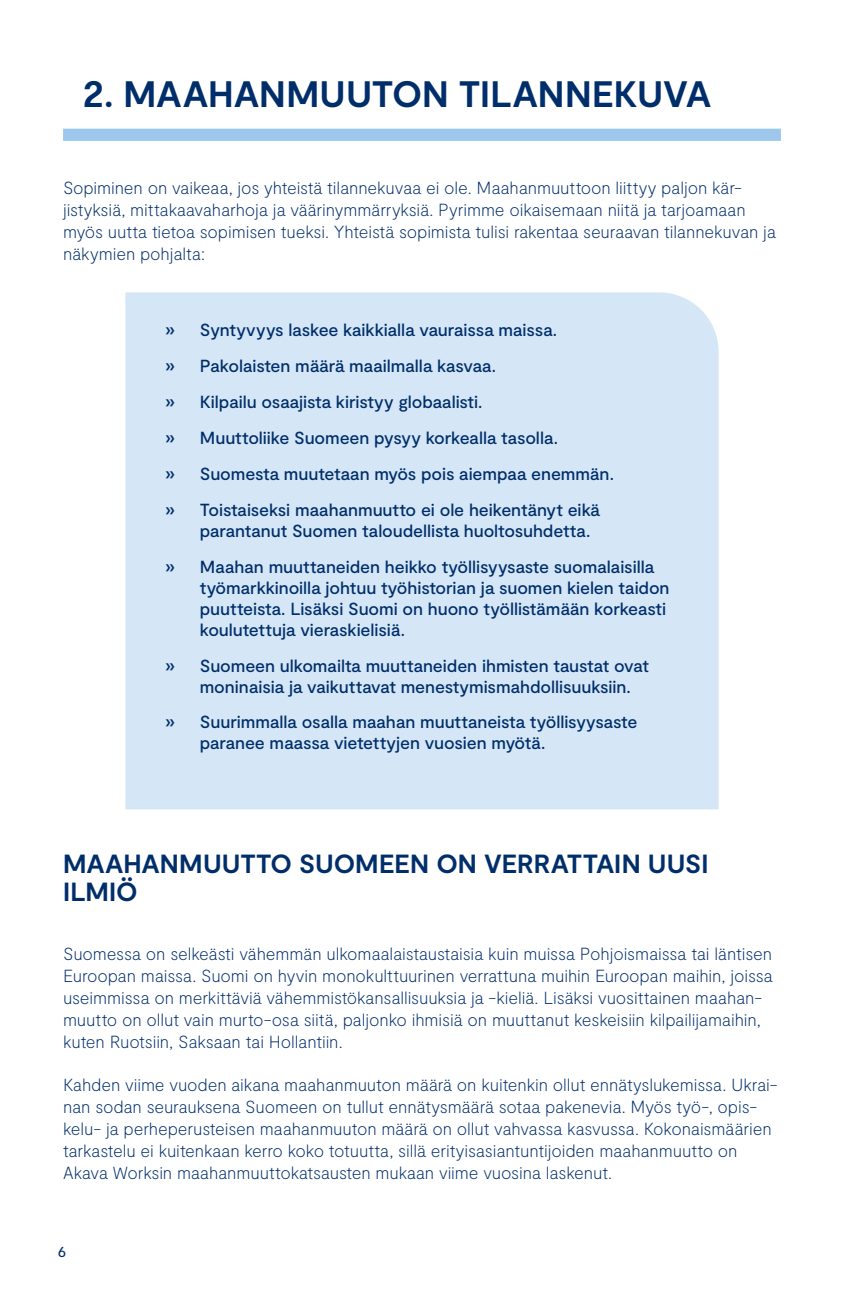
<style>
.page{position:relative;width:844px;height:1290px;background:#fff}
.page>*{position:absolute;margin:0;border:0;box-sizing:border-box;transform-origin:0 0}
.Otsikko{font:700 36.75px "Moderat";letter-spacing:-.005em;color:#002e6b}
.Otsikko_pieni{font:700 26.25px/28.9px "Moderat";color:#002e6b}
.Leipis{font:100 17.5px/21.9px "Moderat";letter-spacing:-.01em;color:#002e6b}
.Luettelo_nuolin{font:500 17.5px/21px "Moderat";letter-spacing:-.005em;color:#002e6b}
.t1{font:15.75px "Moderat";color:#002e6b}
</style>
<div class="page">
<div style="left:63px;top:129px;width:717px;height:12px;background:#9dc8eb"></div>
<div style="left:125px;top:292px;width:593px;height:517px;background:#d5e7f6"></div>
<p class="Otsikko" style="left:83px;top:73px;width:630px">2. MAAHANMUUTON TILANNEKUVA</p>
<p class="Leipis" style="left:63px;top:177px;width:714px">Sopiminen on vaikeaa, jos yhteistä tilannekuvaa ei ole. Maahanmuuttoon liittyy paljon kär&shy;jistyksiä, mittakaavaharhoja ja väärinymmärryksiä. Pyrimme oikaisemaan niitä ja tarjoamaan myös uutta tietoa sopimisen tueksi. Yhteistä sopimista tulisi rakentaa seuraavan tilannekuvan ja näkymien pohjalta:</p>
<p class="Luettelo_nuolin" style="left:165px;top:320px;width:393px">» Syntyvyys laskee kaikkialla vauraissa maissa.</p>
<p class="Luettelo_nuolin" style="left:165px;top:356px;width:332px">» Pakolaisten määrä maailmalla kasvaa.</p>
<p class="Luettelo_nuolin" style="left:165px;top:392px;width:319px">» Kilpailu osaajista kiristyy globaalisti.</p>
<p class="Luettelo_nuolin" style="left:165px;top:428px;width:394px">» Muuttoliike Suomeen pysyy korkealla tasolla.</p>
<p class="Luettelo_nuolin" style="left:165px;top:464px;width:450px">» Suomesta muutetaan myös pois aiempaa enemmän.</p>
<p class="Luettelo_nuolin" style="left:200px;top:500px;width:401px;text-indent:-35px">» Toistaiseksi maahanmuutto ei ole heikentänyt eikä parantanut Suomen taloudellista huoltosuhdetta.</p>
<p class="Luettelo_nuolin" style="left:200px;top:557px;width:471px;text-indent:-35px">» Maahan muuttaneiden heikko työllisyysaste suomalaisilla työmarkkinoilla johtuu työhistorian ja suomen kielen taidon puutteista. Lisäksi Suomi on huono työllistämään korkeasti koulutettuja vieraskielisiä.</p>
<p class="Luettelo_nuolin" style="left:200px;top:655px;width:450px;text-indent:-35px">» Suomeen ulkomailta muuttaneiden ihmisten taustat ovat moninaisia ja vaikuttavat menestymismahdollisuuksiin.</p>
<p class="Luettelo_nuolin" style="left:200px;top:712px;width:439px;text-indent:-35px">» Suurimmalla osalla maahan muuttaneista työllisyysaste paranee maassa vietettyjen vuosien myötä.</p>
<p class="Otsikko_pieni" style="left:63px;top:850px;width:646px">MAAHANMUUTTO SUOMEEN ON VERRATTAIN UUSI<br>ILMIÖ</p>
<p class="Leipis" style="left:63px;top:943px;width:711px">Suomessa on selkeästi vähemmän ulkomaalaistaustaisia kuin muissa Pohjoismaissa tai läntisen Euroopan maissa. Suomi on hyvin monokulttuurinen verrattuna muihin Euroopan maihin, joissa useimmissa on merkittäviä vähemmistökansallisuuksia ja -kieliä. Lisäksi vuosittainen maahan&shy;muutto on ollut vain murto-osa siitä, paljonko ihmisiä on muuttanut keskeisiin kilpailijamaihin, kuten Ruotsiin, Saksaan tai Hollantiin.</p>
<p class="Leipis" style="left:63px;top:1074px;width:716px">Kahden viime vuoden aikana maahanmuuton määrä on kuitenkin ollut ennätyslukemissa. Ukrai&shy;nan sodan seurauksena Suomeen on tullut ennätysmäärä sotaa pakenevia. Myös työ-, opis&shy;kelu- ja perheperusteisen maahanmuuton määrä on ollut vahvassa kasvussa. Kokonaismäärien tarkastelu ei kuitenkaan kerro koko totuutta, sillä erityisasiantuntijoiden maahanmuutto on Akava Worksin maahanmuuttokatsausten mukaan viime vuosina laskenut.</p>
<p class="t1" style="left:58px;top:1242px;width:10px">6</p>
</div>
